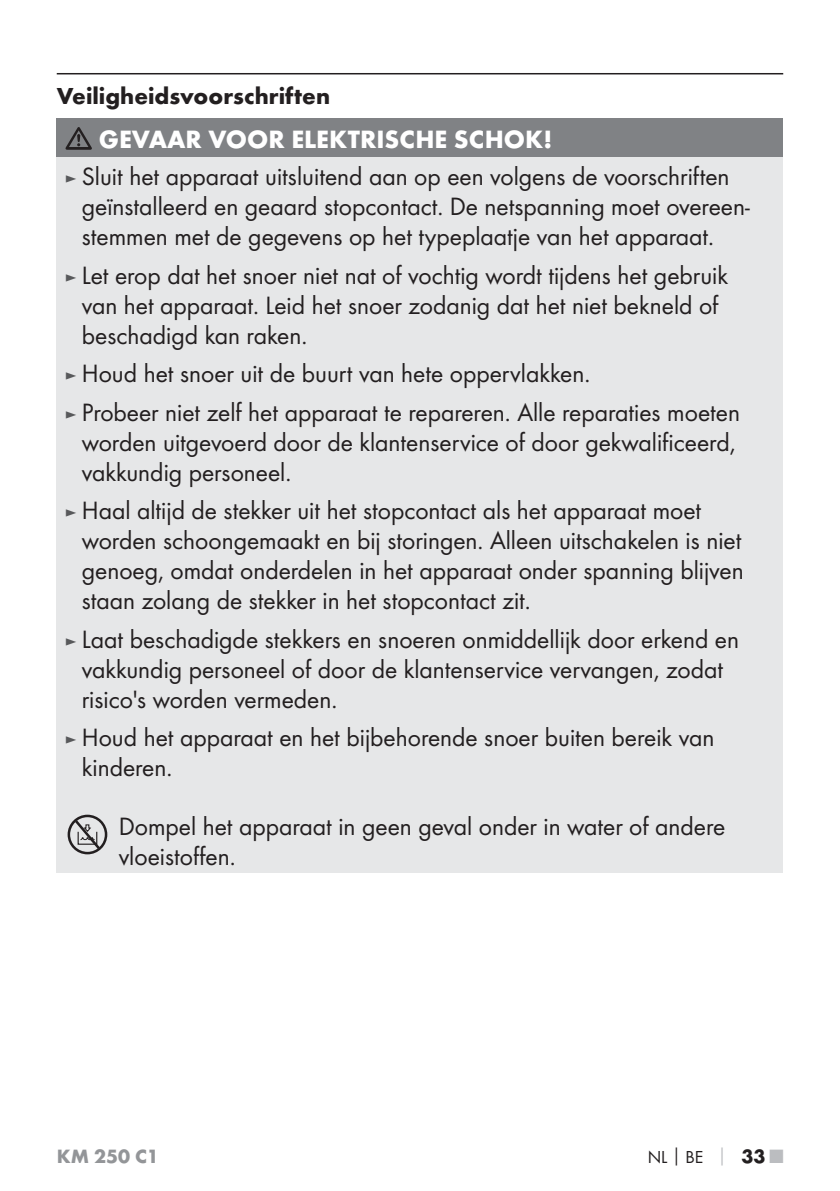
<style>
.page{position:relative;width:840px;height:1191px;background:#fff}
.page>*{position:absolute;margin:0;border:0;box-sizing:border-box;transform-origin:0 0}
.t1{font:26px/30px "Futura Boo";color:#231f20}
.t2{font:700 26px "Futura";color:#fff}
.t3{font:700 24px "Futura";color:#231f20}
.t4{font:700 20px "Futura";color:#939598}
.t5{font:18px "Futura Boo";color:#231f20}
.s1{font-size:18px;color:#58595b}
.s2{font-family:"Futura";font-weight:700}
.s3{font-family:"Futura";font-weight:700;color:#bbbdc0}
.s4{font-family:"Futura";font-weight:700;font-size:20px}
.s5{font-family:"Futura";font-weight:700;font-size:20px;color:#bbbdc0}
</style>
<div class="page">
<hr style="left:57px;top:73px;width:725px;height:1px;background:#231f20">
<div style="left:57px;top:118px;width:725px;height:39px;background:#808285"></div>
<div style="left:57px;top:157px;width:725px;height:715px;background:#e6e7e8"></div>
<svg style="left:65px;top:127px;width:27px;height:23px"></svg>
<div style="left:68px;top:814px;width:39px;height:40px;border:3px solid #231f20;border-radius:50%"></div>
<svg style="left:72px;top:817px;width:30px;height:34px"></svg>
<p class="t3" style="left:57px;top:87px;width:275px">Veiligheidsvoorschriften</p>
<p class="t2" style="left:99px;top:129px;width:454px">GEVAAR VOOR ELEKTRISCHE SCHOK!</p>
<p class="t1" style="left:82px;top:163px;width:669px;text-indent:-17px"><span class="s1">►</span> Sluit het apparaat uitsluitend aan op een volgens de voorschriften geïnstalleerd en geaard stopcontact. De netspanning moet overeen&shy;stemmen met de gegevens op het typeplaatje van het apparaat.</p>
<p class="t1" style="left:82px;top:261px;width:647px;text-indent:-17px"><span class="s1">►</span> Let erop dat het snoer niet nat of vochtig wordt tijdens het gebruik van het apparaat. Leid het snoer zodanig dat het niet bekneld of beschadigd kan raken.</p>
<p class="t1" style="left:65px;top:355px;width:676px;line-height:38.6px"><span class="s1">►</span> Houd het snoer uit de buurt van hete oppervlakken.<br><span class="s1">►</span> Probeer niet zelf het apparaat te repareren. Alle reparaties moeten</p>
<p class="t1" style="left:82px;top:428px;width:655px">worden uitgevoerd door de klantenservice of door gekwalificeerd, vakkundig personeel.</p>
<p class="t1" style="left:82px;top:497px;width:663px;text-indent:-17px"><span class="s1">►</span> Haal altijd de stekker uit het stopcontact als het apparaat moet worden schoongemaakt en bij storingen. Alleen uitschakelen is niet genoeg, omdat onderdelen in het apparaat onder spanning blijven staan zolang de stekker in het stopcontact zit.</p>
<p class="t1" style="left:82px;top:625px;width:658px;text-indent:-17px"><span class="s1">►</span> Laat beschadigde stekkers en snoeren onmiddellijk door erkend en vakkundig personeel of door de klantenservice vervangen, zodat risico's worden vermeden.</p>
<p class="t1" style="left:82px;top:724px;width:633px;text-indent:-17px"><span class="s1">►</span> Houd het apparaat en het bijbehorende snoer buiten bereik van kinderen.</p>
<p class="t1" style="left:119px;top:812px;width:608px">Dompel het apparaat in geen geval onder in water of andere vloeistoffen.</p>
<p class="t4" style="left:57px;top:1148px;width:104px">KM 250 C1</p>
<p class="t5" style="left:647px;top:1148px;width:137px">NL<span class="s2">│</span>BE <span class="s3">│</span> <span class="s4">33</span> <span class="s5">■</span></p>
</div>
